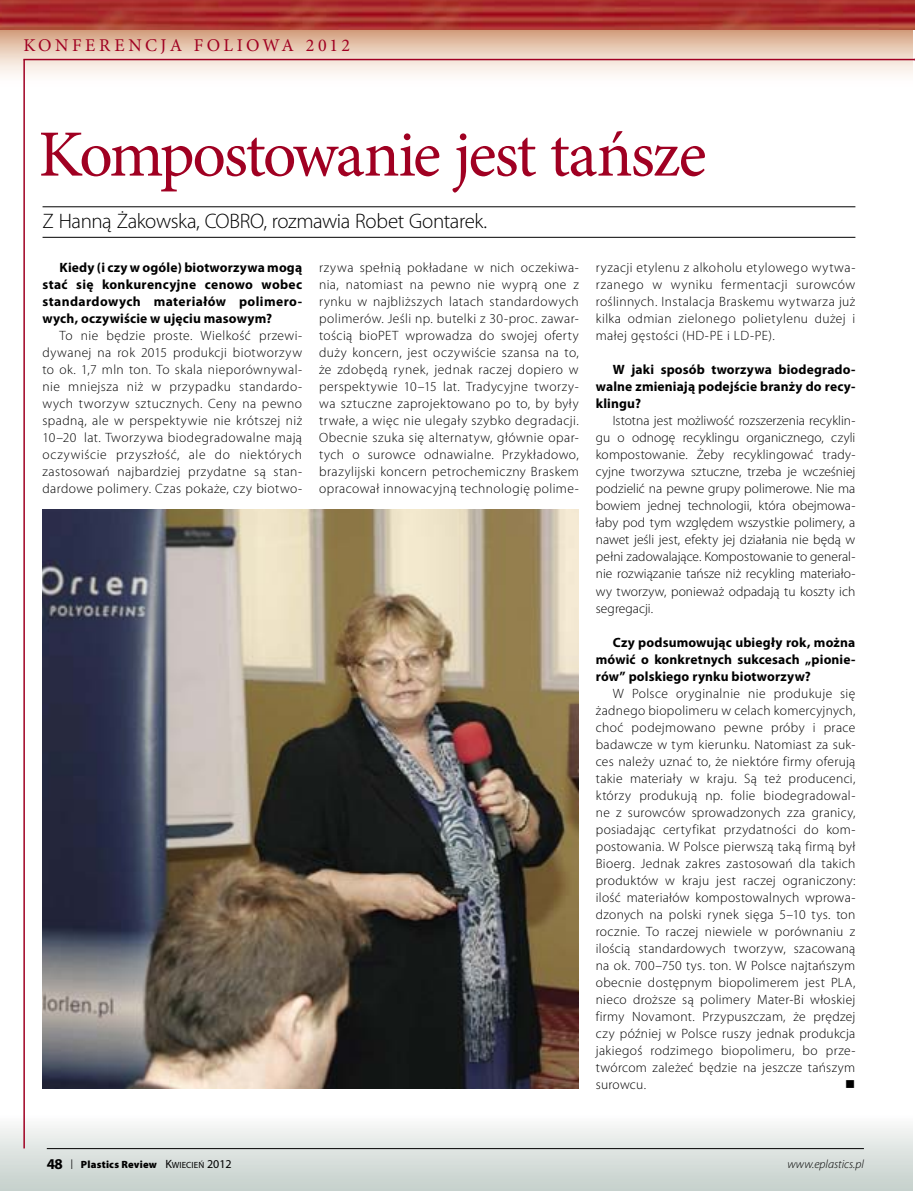
<style>
.page{position:relative;width:915px;height:1191px;background:#fff}
.page>*{position:absolute;margin:0;border:0;box-sizing:border-box;transform-origin:0 0}
.p01_tytul2{font:66px "Minion Pro";letter-spacing:-.035em;color:#a00022}
.p02_lead{font:300 21px "Myriad Pro";letter-spacing:-.02em;color:#000}
.t1{font:18px "Minion Pro";letter-spacing:.18em;color:#a00022}
.p05_text{font:300 13.5px/17px "Myriad Pro";letter-spacing:.03em;color:#000;text-align:justify}
.p19_wywiad{font:700 13.5px/17px "Myriad Pro";letter-spacing:.01em;color:#000;text-align:justify}
.p05_text-2{font:13.5px "Wingdings";color:#000}
.t2{font:italic 300 12px "Myriad Pro";color:#000}
.t3{font:900 10.5px "Myriad Pro";letter-spacing:.02em;color:#000}
.s1{font-weight:700;font-size:15px}
.s2{font-weight:300;font-size:13.5px}
.s3{font-weight:400;font-size:12px}
.s4{font-weight:400;font-size:9px}
</style>
<div class="page">
<svg style="left:0;top:30px;width:912px;height:45px;background:#e9cdbc"></svg>
<div style="left:0;top:1114px;width:912px;height:77px;background:linear-gradient(to bottom,#fcfcfb,#c3cec9)"></div>
<hr style="left:47px;top:1148px;width:816px;height:1px;background:#000">
<hr style="left:23px;top:59px;width:891px;height:1px;background:#a00022">
<hr style="left:23px;top:60px;width:2px;height:1088px;background:#a00022">
<img style="left:0;top:0;width:914px;height:30px">
<img style="left:43px;top:509px;width:535px;height:580px">
<hr style="left:43px;top:206px;width:812px;height:1px;background:#000">
<hr style="left:43px;top:237px;width:812px;height:1px;background:#000">
<h3 class="t1" style="left:23px;top:33px;width:328px">KONFERENCJA FOLIOWA 2012</h3>
<p class="p01_tytul2" style="left:38px;top:110px;width:669px">Kompostowanie jest tańsze</p>
<p class="p02_lead" style="left:43px;top:210px;width:446px">Z Hanną Żakowska, COBRO, rozmawia Robet Gontarek.</p>
<p class="p19_wywiad" style="left:43px;top:259px;width:261px;text-indent:17px">Kiedy (i czy w ogóle) biotworzywa mogą stać się konkurencyjne cenowo wobec standardowych materiałów polimero&shy;wych, oczywiście w ujęciu masowym?</p>
<p class="p05_text" style="left:43px;top:327px;width:261px;text-indent:17px">To nie będzie proste. Wielkość przewi&shy;dywanej na rok 2015 produkcji biotworzyw to ok. 1,7 mln ton. To skala nieporównywal&shy;nie mniejsza niż w przypadku standardo&shy;wych tworzyw sztucznych. Ceny na pewno spadną, ale w perspektywie nie krótszej niż 10–20 lat. Tworzywa biodegradowalne mają oczywiście przyszłość, ale do niektórych zastosowań najbardziej przydatne są stan&shy;dardowe polimery. Czas pokaże, czy biotwo-</p>
<p class="p05_text" style="left:319px;top:259px;width:261px">rzywa spełnią pokładane w nich oczekiwa&shy;nia, natomiast na pewno nie wyprą one z rynku w najbliższych latach standardowych polimerów. Jeśli np. butelki z 30-proc. zawar&shy;tością bioPET wprowadza do swojej oferty duży koncern, jest oczywiście szansa na to, że zdobędą rynek, jednak raczej dopiero w perspektywie 10–15 lat. Tradycyjne tworzy&shy;wa sztuczne zaprojektowano po to, by były trwałe, a więc nie ulegały szybko degradacji.<br>Obecnie szuka się alternatyw, głównie opar&shy;tych o surowce odnawialne. Przykładowo, brazylijski koncern petrochemiczny Braskem opracował innowacyjną technologię polime-</p>
<p class="p05_text" style="left:595px;top:259px;width:261px">ryzacji etylenu z alkoholu etylowego wytwa&shy;rzanego w wyniku fermentacji surowców roślinnych. Instalacja Braskemu wytwarza już kilka odmian zielonego polietylenu dużej i małej gęstości (HD-PE i LD-PE).</p>
<p class="p19_wywiad" style="left:595px;top:361px;width:261px;text-indent:17px">W jaki sposób tworzywa biodegrado&shy;walne zmieniają podejście branży do recy&shy;klingu?</p>
<p class="p05_text" style="left:595px;top:412px;width:261px;text-indent:17px">Istotna jest możliwość rozszerzenia recyklin&shy;gu o odnogę recyklingu organicznego, czyli kompostowanie. Żeby recyklingować trady&shy;cyjne tworzywa sztuczne, trzeba je wcześniej podzielić na pewne grupy polimerowe. Nie ma bowiem jednej technologii, która obejmowa&shy;łaby pod tym względem wszystkie polimery, a nawet jeśli jest, efekty jej działania nie będą w pełni zadowalające. Kompostowanie to general&shy;nie rozwiązanie tańsze niż recykling materiało&shy;wy tworzyw, ponieważ odpadają tu koszty ich segregacji.</p>
<p class="p19_wywiad" style="left:595px;top:633px;width:261px;text-indent:17px">Czy podsumowując ubiegły rok, można mówić o konkretnych sukcesach „pionie&shy;rów” polskiego rynku biotworzyw?</p>
<p class="p05_text" style="left:595px;top:685px;width:261px;text-indent:17px">W Polsce oryginalnie nie produkuje się żadnego biopolimeru w celach komercyjnych, choć podejmowano pewne próby i prace badawcze w tym kierunku. Natomiast za suk&shy;ces należy uznać to, że niektóre firmy oferują takie materiały w kraju. Są też producenci, którzy produkują np. folie biodegradowal&shy;ne z surowców sprowadzonych zza granicy, posiadając certyfikat przydatności do kom&shy;postowania. W Polsce pierwszą taką firmą był Bioerg. Jednak zakres zastosowań dla takich produktów w kraju jest raczej ograniczony: ilość materiałów kompostowalnych wprowa&shy;dzonych na polski rynek sięga 5–10 tys. ton rocznie. To raczej niewiele w porównaniu z ilością standardowych tworzyw, szacowaną na ok. 700–750 tys. ton. W Polsce najtańszym obecnie dostępnym biopolimerem jest PLA, nieco droższe są polimery Mater-Bi włoskiej firmy Novamont. Przypuszczam, że prędzej czy później w Polsce ruszy jednak produkcja jakiegoś rodzimego biopolimeru, bo prze&shy;twórcom zależeć będzie na jeszcze tańszym surowcu.</p>
<p class="p05_text-2" style="left:845px;top:1076px;width:12px">■</p>
<p class="t3" style="left:47px;top:1158px;width:186px"><span class="s1">48</span> <span class="s2">l</span> Plastics Review <span class="s3">K</span><span class="s4">WIECIEŃ</span> <span class="s3">2012</span></p>
<p class="t2" style="left:787px;top:1157px;width:78px">www.eplastics.pl</p>
</div>
